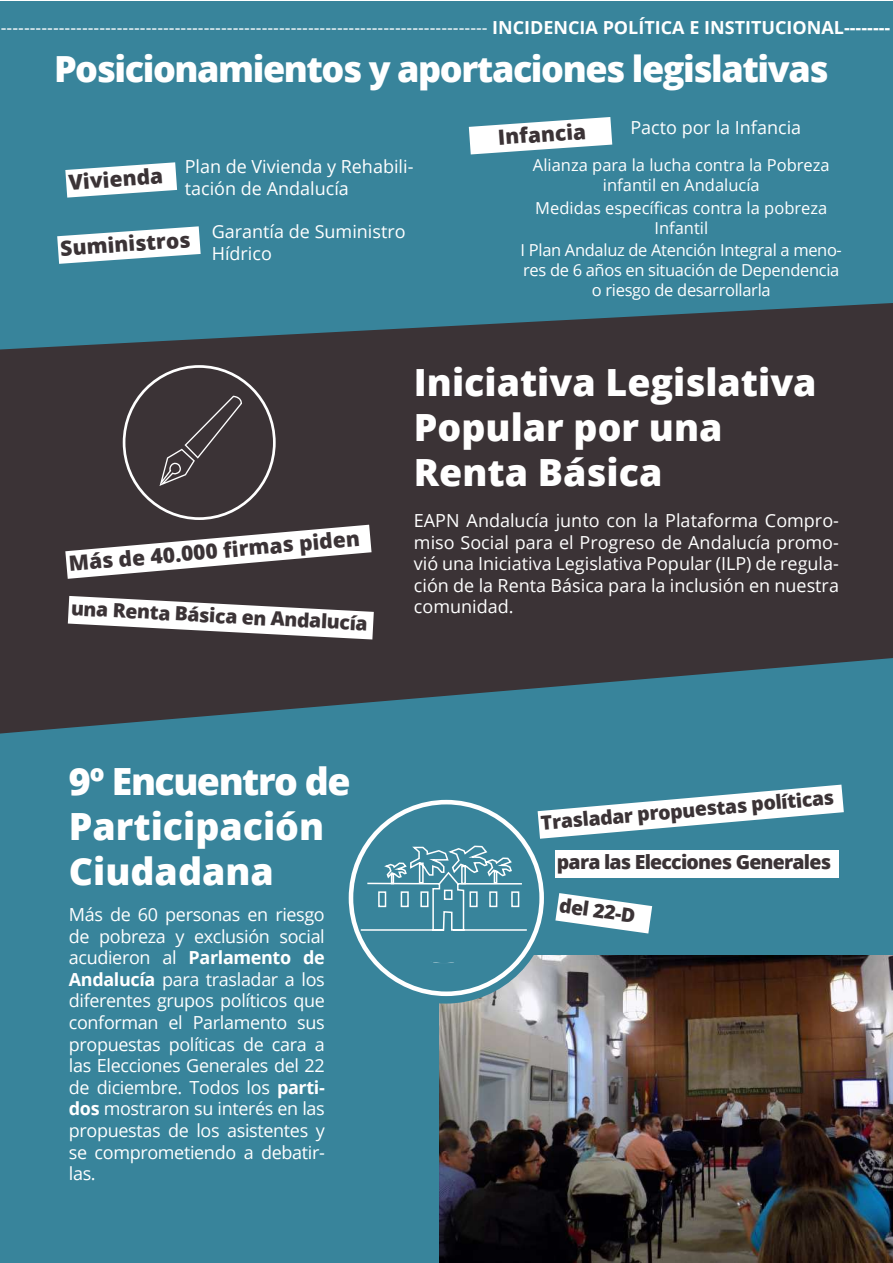
<style>
.page{position:relative;width:893px;height:1263px;background:#fff}
.page>*{position:absolute;margin:0;border:0;box-sizing:border-box;transform-origin:0 0}
.t1{font:800 37.5px/45px "Open Sans";color:#fff}
.t2{font:800 36px "Open Sans";letter-spacing:-.04em;color:#fff}
.t3{font:800 21px "Open Sans";color:#3b3336}
.t4{font:800 19.5px "Open Sans";letter-spacing:-.04em;color:#3b3336}
.t5{font:18px/21.6px "Open Sans";color:#fff;text-align:justify}
.t6{font:16.5px/19.8px "Open Sans";color:#fff;text-align:center}
.t7{font:16.5px/19.8px "Open Sans";letter-spacing:-.02em;color:#fff;text-align:center}
.s1{font-weight:700}
</style>
<div class="page">
<div style="left:0;top:733px;width:893px;height:530px;background:#38849b"></div>
<div style="left:0;top:1px;width:893px;height:587px;background:#38849b"></div>
<img style="left:439px;top:955px;width:454px;height:308px">
<svg style="left:0;top:500px;width:893px;height:233px;background:#3a4249"></svg>
<svg style="left:0;top:303px;width:893px;height:197px;fill:#3b3336"></svg>
<svg style="left:65px;top:365px;width:307px;height:214px;background:#595255"></svg>
<svg style="left:68px;top:596px;width:306px;height:43px"></svg>
<svg style="left:349px;top:785px;width:495px;height:211px"></svg>
<svg style="left:65px;top:162px;width:112px;height:36px"></svg>
<svg style="left:57px;top:226px;width:144px;height:38px"></svg>
<svg style="left:469px;top:117px;width:143px;height:37px"></svg>
<p class="t5" style="left:1px;top:16px;width:891px">------------------------------------------------------------------------------------ <span class="s1">INCIDENCIA POLÍTICA E INSTITUCIONAL--------</span></p>
<h2 class="t2" style="left:54px;top:41px;width:776px">Posicionamientos y aportaciones legislativas</h2>
<p class="t3" style="left:67px;top:166px;width:96px;rotate:-4deg">Vivienda</p>
<p class="t5" style="left:185px;top:155px;width:230px">Plan de Vivienda y Rehabili&shy;tación de Andalucía</p>
<p class="t3" style="left:59px;top:233px;width:132px;rotate:-4deg">Suministros</p>
<p class="t5" style="left:212px;top:220px;width:195px">Garantía de Suministro<br>Hídrico</p>
<p class="t3" style="left:497px;top:121px;width:90px;rotate:-4deg">Infancia</p>
<p class="t5" style="left:630px;top:116px;width:172px">Pacto por la Infancia</p>
<p class="t6" style="left:533px;top:155px;width:298px">Alianza para la lucha contra la Pobreza infantil en Andalucía</p>
<p class="t6" style="left:535px;top:198px;width:294px">Medidas específicas contra la pobreza<br>Infantil</p>
<p class="t7" style="left:521px;top:240px;width:323px">I Plan Andaluz de Atención Integral a meno&shy;res de 6 años en situación de Dependencia o riesgo de desarrollarla</p>
<p class="t3" style="left:67px;top:548px;width:294px;rotate:-5deg">Más de 40.000 fi rmas piden</p>
<p class="t4" style="left:72px;top:593px;width:299px;rotate:3deg">una Renta Básica en Andalucía</p>
<h1 class="t1" style="left:414px;top:358px;width:404px">Iniciativa Legislativa<br>Popular por una<br>Renta Básica</h1>
<p class="t5" style="left:414px;top:509px;width:427px">EAPN Andalucía junto con la Plataforma Compro&shy;miso Social para el Progreso de Andalucía promo&shy;vió una Iniciativa Legislativa Popular (ILP) de regula&shy;ción de la Renta Básica para la inclusión en nuestra comunidad.</p>
<h1 class="t1" style="left:69px;top:757px;width:283px">9º Encuentro de<br>Participación<br>Ciudadana</h1>
<p class="t5" style="left:69px;top:903px;width:257px">Más de 60 personas en riesgo de pobreza y exclusión social acudieron al <span class="s1">Parlamento de Andalucía</span> para trasladar a los diferentes grupos políticos que conforman el Parlamento sus propuestas políticas de cara a las Elecciones Generales del 22 de diciembre. Todos los <span class="s1">parti&shy;dos</span> mostraron su interés en las propuestas de los asistentes y se comprometiendo a debatir&shy;las.</p>
<p class="t4" style="left:540px;top:808px;width:295px;rotate:-5deg">Trasladar propuestas políticas</p>
<p class="t4" style="left:557px;top:847px;width:276px">para las Elecciones Generales</p>
<p class="t4" style="left:561px;top:890px;width:78px;rotate:8deg">del 22-D</p>
</div>
